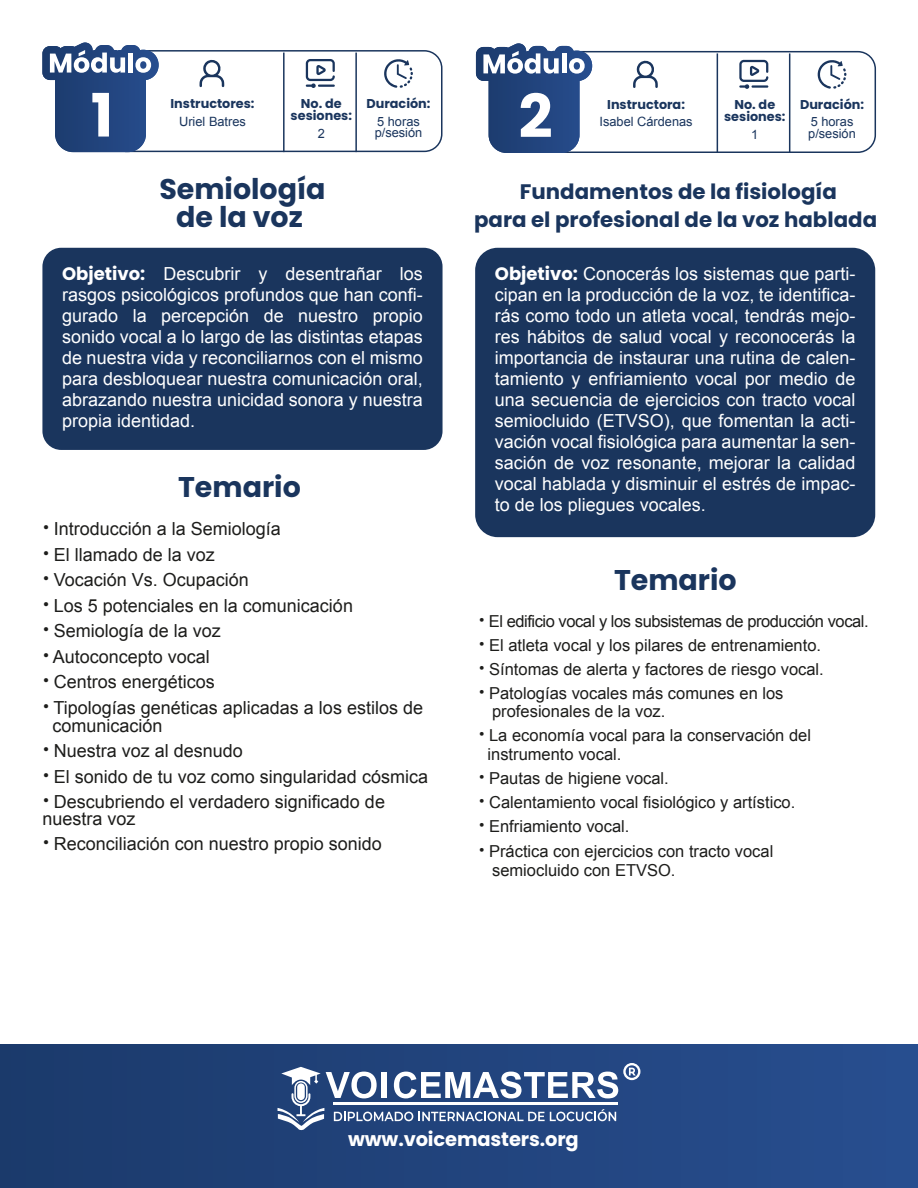
<style>
.page{position:relative;width:918px;height:1188px;background:#fff}
.page>*{position:absolute;margin:0;border:0;box-sizing:border-box;transform-origin:0 0}
.t1{font:700 59.85px "Poppins";color:#fff}
.t2{font:700 28.5px/28.5px "Poppins";color:#1a355d;text-align:center}
.t3{font:700 21px/28.5px "Poppins";color:#1a355d;text-align:center}
.t4{font:700 19.5px "Poppins";letter-spacing:-.005em;color:#fff}
.t5{font:18px/21px "Arial";color:#fff;text-align:justify}
.t6{font:18px/25.5px "Arial";color:#1d1d1b}
.t7{font:16.5px/24px "Arial";color:#1d1d1b}
.t8{font:700 12.75px/12.8px "Poppins";color:#1a355d;text-align:center}
.t9{font:12.75px/11.6px "Arial";color:#1a355d}
.s1{font-family:"Poppins";font-weight:700}
.s2{font-family:"Montserrat";font-weight:900}
</style>
<div class="page">
<div style="left:42px;top:248px;width:401px;height:202px;background:#1a355d;border-radius:19px"></div>
<svg style="left:42px;top:43px;width:401px;height:109px"></svg>
<svg style="left:476px;top:43px;width:400px;height:110px"></svg>
<div style="left:475px;top:248px;width:400px;height:289px;background:#1a355d;border-radius:22px"></div>
<div style="left:0;top:1045px;width:918px;height:143px;background:linear-gradient(to right,#1b3a6b,#284e8f)"></div>
<svg style="left:278px;top:1063px;width:362px;height:68px"></svg>
<h1 class="t1" style="left:71px;top:81px;width:63px">1 01</h1>
<p class="t8" style="left:171px;top:97px;width:86px">Instructores:</p>
<p class="t9" style="left:179px;top:115px;width:68px">Uriel Batres</p>
<p class="t8" style="left:291px;top:97px;width:63px">No. de sesiones:</p>
<p class="t9" style="left:318px;top:128px;width:9px">2</p>
<h2 class="t2" style="left:159px;top:175px;width:168px">Semiología de la voz</h2>
<p class="t8" style="left:367px;top:97px;width:66px">Duración:</p>
<p class="t9" style="left:375px;top:115px;width:49px">5 horas p/sesión</p>
<p class="t5" style="left:62px;top:263px;width:362px"><span class="s1">Objetivo:</span> Descubrir y desentrañar los rasgos psicológicos profundos que han confi&shy;gurado la percepción de nuestro propio sonido vocal a lo largo de las distintas etapas de nuestra vida y reconciliarnos con el mismo para desbloquear nuestra comunicación oral, abrazando nuestra unicidad sonora y nuestra propia identidad.</p>
<h2 class="t2" style="left:178px;top:473px;width:124px">Temario</h2>
<p class="t6" style="left:43px;top:516px;width:382px"><span class="s2">·</span> Introducción a la Semiología<br><span class="s2">·</span> El llamado de la voz<br><span class="s2">·</span> Vocación Vs. Ocupación<br><span class="s2">·</span> Los 5 potenciales en la comunicación<br><span class="s2">·</span> Semiología de la voz<br><span class="s2">·</span> Autoconcepto vocal<br><span class="s2">·</span> Centros energéticos<br><span class="s2">·</span> Tipologías genéticas aplicadas a los estilos de</p>
<p class="t6" style="left:43px;top:713px;width:387px;text-indent:10px">comunicación<br><span class="s2">·</span> Nuestra voz al desnudo<br><span class="s2">·</span> El sonido de tu voz como singularidad cósmica <span class="s2">·</span> Descubriendo el verdadero significado de</p>
<p class="t6" style="left:43px;top:806px;width:341px">nuestra voz<br><span class="s2">·</span> Reconciliación con nuestro propio sonido</p>
<h1 class="t1" style="left:505px;top:82px;width:63px">1 02</h1>
<p class="t8" style="left:607px;top:98px;width:79px">Instructora:</p>
<p class="t9" style="left:599px;top:116px;width:95px">Isabel Cárdenas</p>
<p class="t8" style="left:724px;top:98px;width:63px">No. de sesiones:</p>
<p class="t9" style="left:751px;top:129px;width:9px">1</p>
<p class="t8" style="left:800px;top:98px;width:66px">Duración:</p>
<p class="t9" style="left:808px;top:116px;width:49px">5 horas p/sesión</p>
<p class="t3" style="left:474px;top:177px;width:405px">Fundamentos de la fisiología<br>para el profesional de la voz hablada</p>
<p class="t5" style="left:495px;top:263px;width:362px"><span class="s1">Objetivo:</span> Conocerás los sistemas que parti&shy;cipan en la producción de la voz, te identifica&shy;rás como todo un atleta vocal, tendrás mejo&shy;res hábitos de salud vocal y reconocerás la importancia de instaurar una rutina de calen&shy;tamiento y enfriamiento vocal por medio de una secuencia de ejercicios con tracto vocal semiocluido (ETVSO), que fomentan la acti&shy;vación vocal fisiológica para aumentar la sen&shy;sación de voz resonante, mejorar la calidad vocal hablada y disminuir el estrés de impac&shy;to de los pliegues vocales.</p>
<h2 class="t2" style="left:614px;top:566px;width:124px">Temario</h2>
<p class="t7" style="left:478px;top:609px;width:392px"><span class="s2">·</span> El edificio vocal y los subsistemas de producción vocal. <span class="s2">·</span> El atleta vocal y los pilares de entrenamiento.<br><span class="s2">·</span> Síntomas de alerta y factores de riesgo vocal.<br><span class="s2">·</span> Patologías vocales más comunes en los</p>
<p class="t7" style="left:478px;top:699px;width:334px;text-indent:14px">profesionales de la voz.<br><span class="s2">·</span> La economía vocal para la conservación del</p>
<p class="t7" style="left:478px;top:743px;width:319px;text-indent:9px">instrumento vocal.<br><span class="s2">·</span> Pautas de higiene vocal.<br><span class="s2">·</span> Calentamiento vocal fisiológico y artístico. <span class="s2">·</span> Enfriamiento vocal.<br><span class="s2">·</span> Práctica con ejercicios con tracto vocal</p>
<p class="t7" style="left:492px;top:858px;width:185px">semiocluido con ETVSO.</p>
<p class="t4" style="left:348px;top:1127px;width:232px">www.voicemasters.org</p>
</div>
